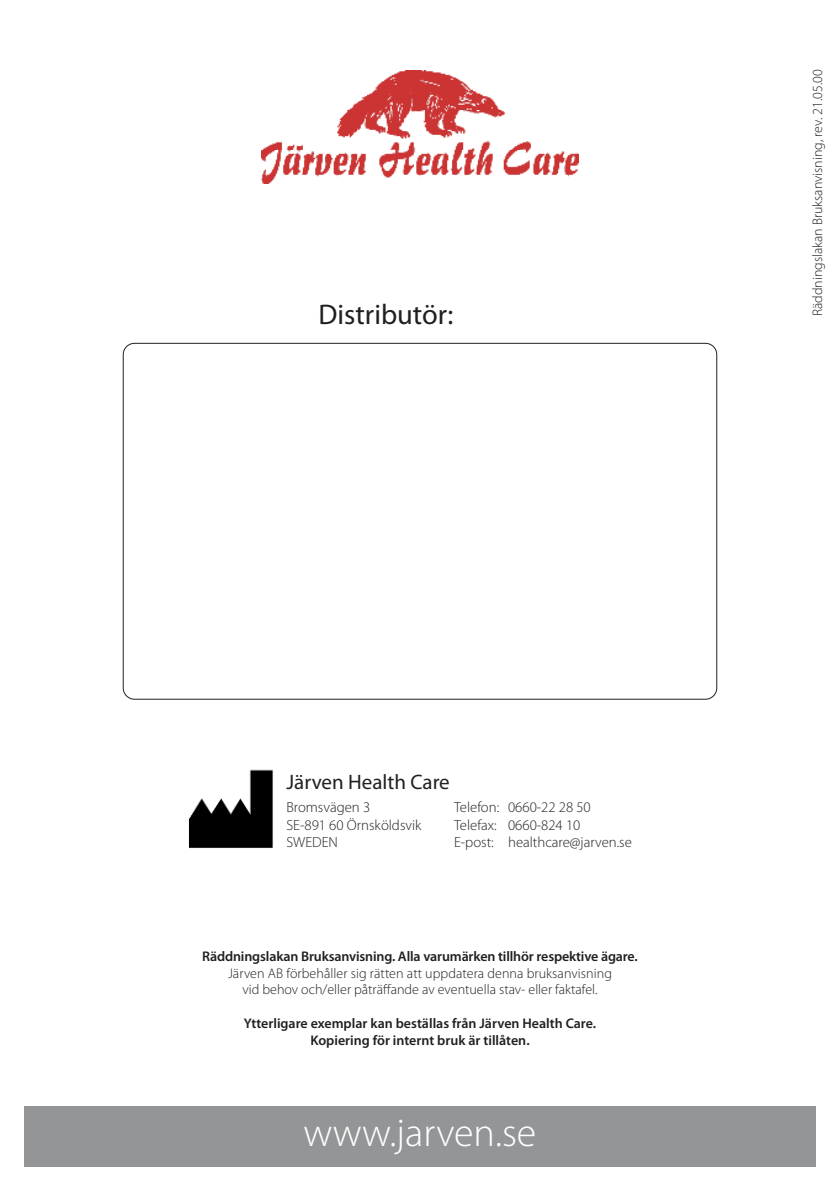
<style>
.page{position:relative;width:840px;height:1191px;background:#fff}
.page>*{position:absolute;margin:0;border:0;box-sizing:border-box;transform-origin:0 0}
.t1{font:300 40px "Myriad Pro";color:#fff}
.t2{font:28.6px "Myriad Pro";color:#221f1f}
.t3{font:21px "Myriad Pro";color:#221f1f}
.t4{font:300 14.8px/17.6px "Myriad Pro";color:#221f1f}
.t5{font:600 14px/16.8px "Myriad Pro";letter-spacing:-.01em;color:#221f1f;text-align:center}
.t6{font:300 14px/16.8px "Myriad Pro";color:#221f1f;text-align:center}
.t7{font:300 13.8px "Myriad Pro";color:#221f1f}
</style>
<div class="page">
<div style="left:24px;top:1106px;width:791px;height:60px;background:#939597"></div>
<img style="left:261px;top:70px;width:317px;height:113px">
<img style="left:189px;top:769px;width:84px;height:79px">
<h2 class="t2" style="left:318px;top:297px;width:136px">Distributör:</h2>
<p class="t7" style="left:809px;top:316px;width:248px;rotate:-90deg">Räddningslakan Bruksanvisning, rev . 21 .05 .00</p>
<h3 class="t3" style="left:286px;top:769px;width:165px">Järven Health Care</h3>
<p class="t4" style="left:286px;top:798px;width:136px">Bromsvägen 3<br>SE-891 60 Örnsköldsvik<br>SWEDEN</p>
<p class="t4" style="left:454px;top:798px;width:179px">Telefon: 0660-22 28 50<br>Telefax: 0660-824 10<br>E-post: healthcare@jarven .se</p>
<p class="t5" style="left:202px;top:947px;width:437px">Räddningslakan Bruksanvisning. Alla varumärken tillhör respektive ägare.</p>
<p class="t6" style="left:228px;top:964px;width:385px">Järven AB förbehåller sig rätten att uppdatera denna bruksanvisning vid behov och/eller påträffande av eventuella stav- eller faktafel .</p>
<p class="t5" style="left:244px;top:1015px;width:353px">Ytterligare exemplar kan beställas från Järven Health Care.<br>Kopiering för internt bruk är tillåten.</p>
<h1 class="t1" style="left:303px;top:1111px;width:234px">www .jarven .se</h1>
</div>
